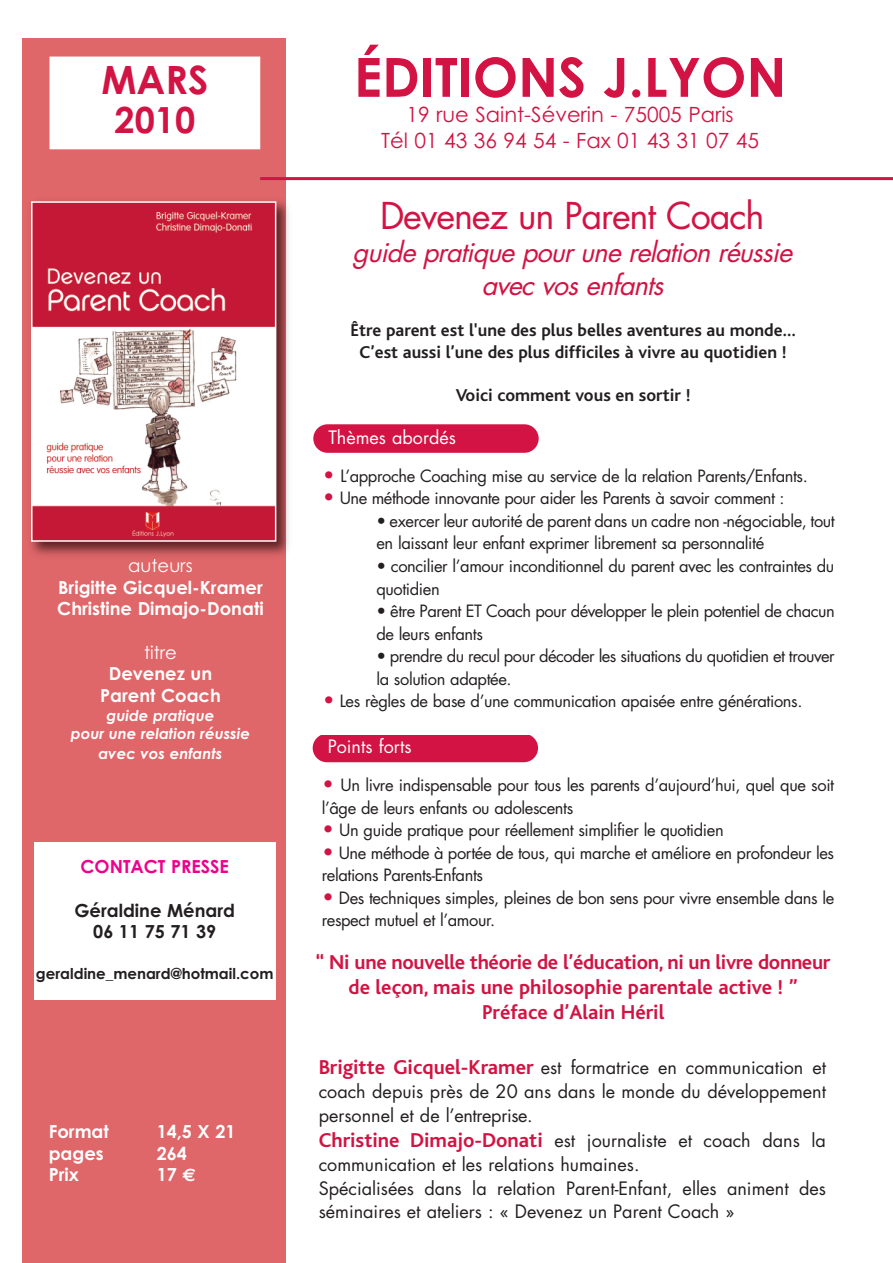
<style>
.page{position:relative;width:893px;height:1263px;background:#fff}
.page>*{position:absolute;margin:0;border:0;box-sizing:border-box;transform-origin:0 0}
.t1{font:700 54px "Century Gothic";color:#d21343}
.t2{font:700 39px "Century Gothic";color:#d21343}
.t3{font:36px "Futura";letter-spacing:-.03em;color:#d21343}
.t4{font:700 36px "Century Gothic";color:#d21343}
.t5{font:italic 27px/33px "Futura";color:#d21343;text-align:center}
.t6{font:700 21px/25.2px "Bliss";color:#d21343;text-align:center}
.t7{font:21px/25.5px "Century Gothic";color:#d21343;text-align:center}
.t8{font:18px/23.7px "Futura";color:#231f20;text-align:justify}
.t9{font:700 18px/21.6px "Bliss";color:#231f20;text-align:center}
.t10{font:700 18px/21.6px "Century Gothic";color:#fff}
.t11{font:700 18px/21.6px "Century Gothic";color:#231f20;text-align:center}
.t12{font:18px "Futura";color:#fff}
.t13{font:700 18px "Century Gothic";color:#ed028c}
.t14{font:18px "Century Gothic";color:#fff}
.t15{font:16.5px/22.5px "Futura";letter-spacing:-.025em;color:#231f20}
.t16{font:italic 700 15px/18px "Century Gothic";color:#fff;text-align:center}
.t17{font:700 15px "Century Gothic";color:#231f20}
.s1{font-family:"Euro Sans"}
.s2{font-family:"Optima";font-size:21px;color:#d21343}
.s3{font-family:"Bliss";font-weight:700;font-size:21px;color:#d21343}
</style>
<div class="page">
<div style="left:23px;top:39px;width:263px;height:1224px;background:#df6669"></div>
<div style="left:51px;top:58px;width:208px;height:90px;background:#fff"></div>
<div style="left:50px;top:57px;width:210px;height:92px;border:2px solid #fff"></div>
<div style="left:313px;top:734px;width:225px;height:28px;background:#d21343;border-radius:14px"></div>
<div style="left:313px;top:424px;width:226px;height:29px;background:#d21343;border-radius:14px"></div>
<div style="left:321px;top:465px;width:515px;height:270px;background:#fff"></div>
<hr style="left:260px;top:177px;width:633px;height:3px;background:#d21343">
<img style="left:30px;top:200px;width:259px;height:356px">
<img style="left:34px;top:204px;width:239px;height:335px">
<div style="left:31px;top:201px;width:245px;height:341px;border:2px solid #fff"></div>
<div style="left:34px;top:842px;width:242px;height:158px;background:#fff"></div>
<h2 class="t2" style="left:101px;top:58px;width:108px">MARS</h2>
<h3 class="t4" style="left:115px;top:100px;width:82px">2010</h3>
<p class="t14" style="left:128px;top:555px;width:66px">auteurs</p>
<p class="t10" style="left:57px;top:577px;width:208px">Brigitte Gicquel-Kramer<br>Christine Dimajo-Donati</p>
<p class="t14" style="left:144px;top:642px;width:34px">titre</p>
<p class="t10" style="left:100px;top:663px;width:122px;text-align:center">Devenez un<br>Parent Coach</p>
<p class="t16" style="left:71px;top:707px;width:181px">guide pratique<br>pour une relation réussie</p>
<p class="t16" style="left:98px;top:745px;width:126px">avec vos enfants</p>
<p class="t13" style="left:81px;top:857px;width:150px">CONTACT PRESSE</p>
<p class="t11" style="left:74px;top:899px;width:162px">Géraldine Ménard<br>06 11 75 71 39</p>
<p class="t17" style="left:36px;top:965px;width:239px">geraldine_menard@hotmail.com</p>
<p class="t10" style="left:49px;top:1121px;width:62px">Format</p>
<p class="t10" style="left:157px;top:1121px;width:80px">14,5 X 21</p>
<p class="t10" style="left:49px;top:1143px;width:57px">pages</p>
<p class="t10" style="left:157px;top:1143px;width:32px">264</p>
<p class="t10" style="left:49px;top:1164px;width:32px">Prix</p>
<p class="t10" style="left:157px;top:1164px;width:41px">17 <span class="s1">€</span></p>
<h1 class="t1" style="left:354px;top:47px;width:434px">ÉDITIONS J.LYON</h1>
<p class="t7" style="left:381px;top:102px;width:379px">19 rue Saint-Séverin - 75005 Paris<br>Tél 01 43 36 94 54 - Fax 01 43 31 07 45</p>
<h3 class="t3" style="left:380px;top:199px;width:386px">Devenez un Parent Coach</h3>
<h3 class="t5" style="left:353px;top:238px;width:447px">guide pratique pour une relation réussie avec vos enfants</h3>
<p class="t9" style="left:351px;top:322px;width:447px">Être parent est l'une des plus belles aventures au monde…<br>C’est aussi l’une des plus difficiles à vivre au quotidien !</p>
<p class="t9" style="left:456px;top:386px;width:237px">Voici comment vous en sortir !</p>
<p class="t12" style="left:328px;top:429px;width:129px">Thèmes abordés</p>
<p class="t15" style="left:322px;top:466px;width:487px"><span class="s2">•</span> L’approche Coaching mise au service de la relation Parents/Enfants.</p>
<p class="t15" style="left:322px;top:489px;width:464px"><span class="s2">•</span> Une méthode innovante pour aider les Parents à savoir comment :</p>
<p class="t15" style="left:376px;top:511px;width:460px">• exercer leur autorité de parent dans un cadre non -négociable, tout en laissant leur enfant exprimer librement sa personnalité</p>
<p class="t15" style="left:376px;top:556px;width:460px">• concilier l’amour inconditionnel du parent avec les contraintes du quotidien</p>
<p class="t15" style="left:376px;top:601px;width:460px">• être Parent ET Coach pour développer le plein potentiel de chacun de leurs enfants</p>
<p class="t15" style="left:376px;top:646px;width:460px">• prendre du recul pour décoder les situations du quotidien et trouver la solution adaptée.</p>
<p class="t15" style="left:322px;top:691px;width:482px"><span class="s2">•</span> Les règles de base d’une communication apaisée entre générations.</p>
<p class="t12" style="left:328px;top:739px;width:85px">Points forts</p>
<p class="t15" style="left:322px;top:775px;width:514px"><span class="s2">•</span> Un livre indispensable pour tous les parents d’aujourd’hui, quel que soit l’âge de leurs enfants ou adolescents</p>
<p class="t15" style="left:322px;top:820px;width:403px"><span class="s2">•</span> Un guide pratique pour réellement simplifier le quotidien</p>
<p class="t15" style="left:322px;top:843px;width:514px"><span class="s2">•</span> Une méthode à portée de tous, qui marche et améliore en profondeur les relations Parents-Enfants</p>
<p class="t15" style="left:322px;top:888px;width:514px"><span class="s2">•</span> Des techniques simples, pleines de bon sens pour vivre ensemble dans le respect mutuel et l’amour.</p>
<p class="t6" style="left:316px;top:952px;width:516px">“ Ni une nouvelle théorie de l’éducation, ni un livre donneur de leçon, mais une philosophie parentale active ! ”<br>Préface d’Alain Héril</p>
<p class="t8" style="left:319px;top:1057px;width:509px"><span class="s3">Brigitte Gicquel-Kramer</span> est formatrice en communication et coach depuis près de 20 ans dans le monde du développement personnel et de l’entreprise.</p>
<p class="t8" style="left:319px;top:1130px;width:509px;text-align:left"><span class="s3">Christine Dimajo-Donati</span> est journaliste et coach dans la communication et les relations humaines.<br>Spécialisées dans la relation Parent-Enfant, elles animent des séminaires et ateliers : « Devenez un Parent Coach »</p>
</div>
